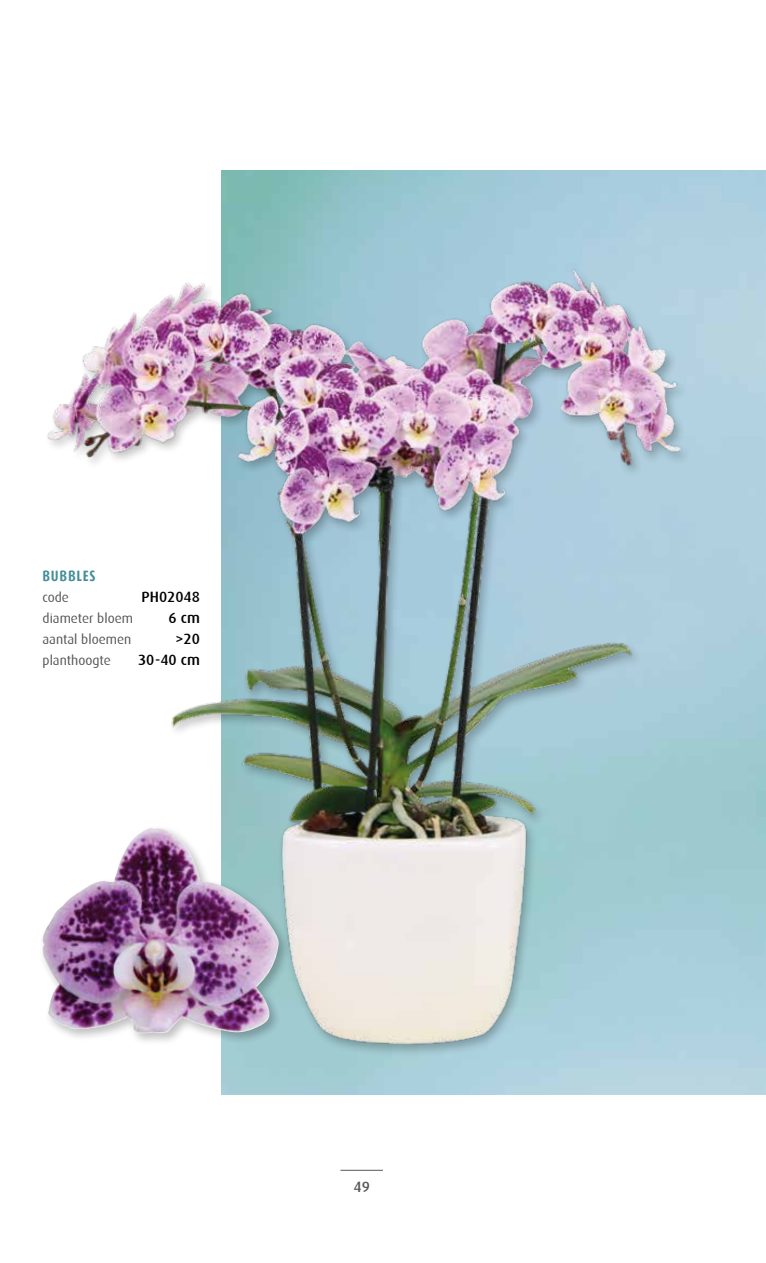
<style>
.page{position:relative;width:766px;height:1263px;background:#fff}
.page>*{position:absolute;margin:0;border:0;box-sizing:border-box;transform-origin:0 0}
.t1{font:500 15px "Dax";color:#000}
.t2{font:700 15px "Dax Condensed";letter-spacing:.05em;color:#468e99}
.t3{font:500 15px "Dax";color:#575756}
.t4{font:13.5px "Dax";color:#575756}
</style>
<div class="page">
<hr style="left:340px;top:1170px;width:43px;height:1px;background:#575756">
<img style="left:47px;top:170px;width:718px;height:882px">
<div style="left:39px;top:824px;width:251px;height:221px;background:#000;opacity:.25"></div>
<img style="left:42px;top:828px;width:236px;height:206px">
<p class="t2" style="left:43px;top:567px;width:54px">BUBBLES</p>
<p class="t4" style="left:43px;top:590px;width:28px">code</p>
<p class="t1" style="left:141px;top:588px;width:60px">PH02048</p>
<p class="t4" style="left:43px;top:611px;width:92px">diameter bloem</p>
<p class="t1" style="left:168px;top:609px;width:33px">6 cm</p>
<p class="t4" style="left:43px;top:632px;width:90px">aantal bloemen</p>
<p class="t1" style="left:175px;top:630px;width:26px">&gt;20</p>
<p class="t4" style="left:43px;top:653px;width:70px">planthoogte</p>
<p class="t1" style="left:138px;top:651px;width:63px">30-40 cm</p>
<p class="t3" style="left:353px;top:1178px;width:18px">49</p>
</div>
